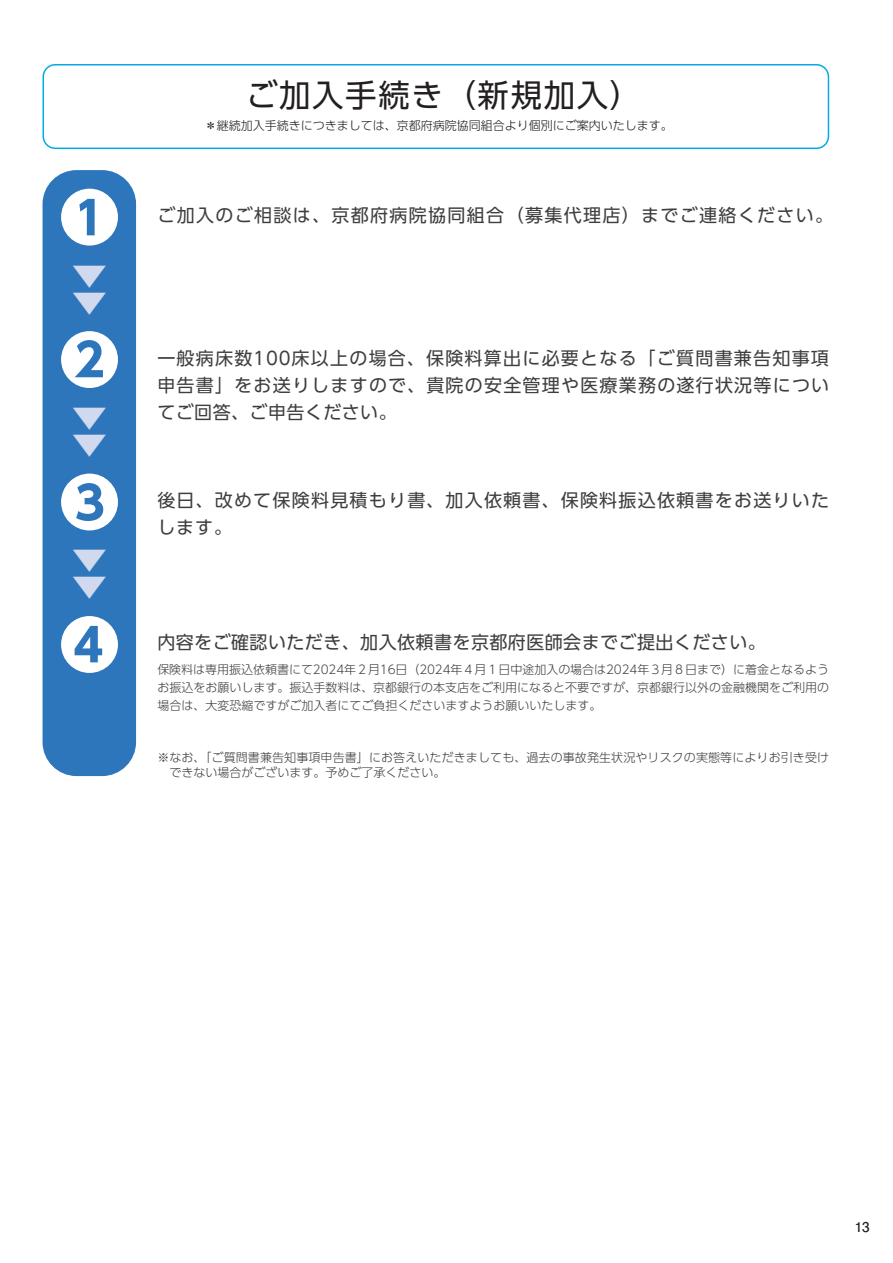
<style>
.page{position:relative;width:893px;height:1263px;background:#fff}
.page>*{position:absolute;margin:0;border:0;box-sizing:border-box;transform-origin:0 0}
.t1{font:700 60px "UD Shin Go Pr 6";color:#fff}
.t2{font:700 36px/27px "UD Shin Go Pr 6";color:#d1d9ee}
.t3{font:31.5px "UD Shin Go Pr 6";letter-spacing:.05em;color:#231f20}
.t4{font:18px/27px "UD Shin Go Pr 6";letter-spacing:.07em;color:#3e3e3f;text-align:justify}
.t5{font:18px "UD Shin Go Pr 6";letter-spacing:.025em;color:#3e3e3f}
.t6{font:700 13.5px "Futo Go B101 Pr 6";color:#231f20}
.t7{font:300 12px/18px "UD Shin Go Pr 6";color:#3e3e3f;text-align:justify}
.t8{font:300 12px "UD Shin Go Pr 6";color:#231f20}
</style>
<div class="page">
<div style="left:43px;top:170px;width:93px;height:606px;background:#2e76bc;border-radius:34px"></div>
<div style="left:43px;top:64px;width:786px;height:85px;border:1px solid #00abe5;border-radius:12px"></div>
<h1 class="t1" style="left:60px;top:168px;width:62px">❶</h1>
<h2 class="t2" style="left:72px;top:260px;width:36px">▼ ▼</h2>
<h1 class="t1" style="left:60px;top:311px;width:62px">❷</h1>
<h2 class="t2" style="left:72px;top:403px;width:36px">▼ ▼</h2>
<h1 class="t1" style="left:60px;top:453px;width:62px">❸</h1>
<h2 class="t2" style="left:72px;top:545px;width:36px">▼ ▼</h2>
<h1 class="t1" style="left:60px;top:595px;width:62px">❹</h1>
<h3 class="t3" style="left:246px;top:70px;width:397px">ご加入手続き（新規加入）</h3>
<p class="t8" style="left:205px;top:116px;width:470px">＊継続加入手続きにつきましては、京都府病院協同組合より個別にご案内いたします。</p>
<h3 class="t4" style="left:157px;top:201px;width:677px">ご加入のご相談は、京都府病院協同組合（募集代理店）までご連絡ください。</h3>
<h3 class="t4" style="left:157px;top:344px;width:673px">一般病床数100床以上の場合、保険料算出に必要となる「ご質問書兼告知事項申告書」をお送りしますので、貴院の安全管理や医療業務の遂行状況等についてご回答、ご申告ください。</h3>
<h3 class="t4" style="left:157px;top:486px;width:673px">後日、改めて保険料見積もり書、加入依頼書、保険料振込依頼書をお送りいたします。</h3>
<h3 class="t5" style="left:157px;top:628px;width:610px">内容をご確認いただき、加入依頼書を京都府医師会までご提出ください。</h3>
<p class="t7" style="left:157px;top:660px;width:673px">保険料は専用振込依頼書にて2024年２月16日（2024年４月１日中途加入の場合は2024年３月８日まで）に着金となるようお振込をお願いします。振込手数料は、京都銀行の本支店をご利用になると不要ですが、京都銀行以外の金融機関をご利用の場合は、大変恐縮ですがご加入者にてご負担くださいますようお願いいたします。</p>
<p class="t7" style="left:169px;top:749px;width:661px;line-height:15px;text-indent:-12px">※なお、「ご質問書兼告知事項申告書」にお答えいただきましても、過去の事故発生状況やリスクの実態等によりお引き受けできない場合がございます。予めご了承ください。</p>
<p class="t6" style="left:855px;top:1216px;width:17px">13</p>
</div>
